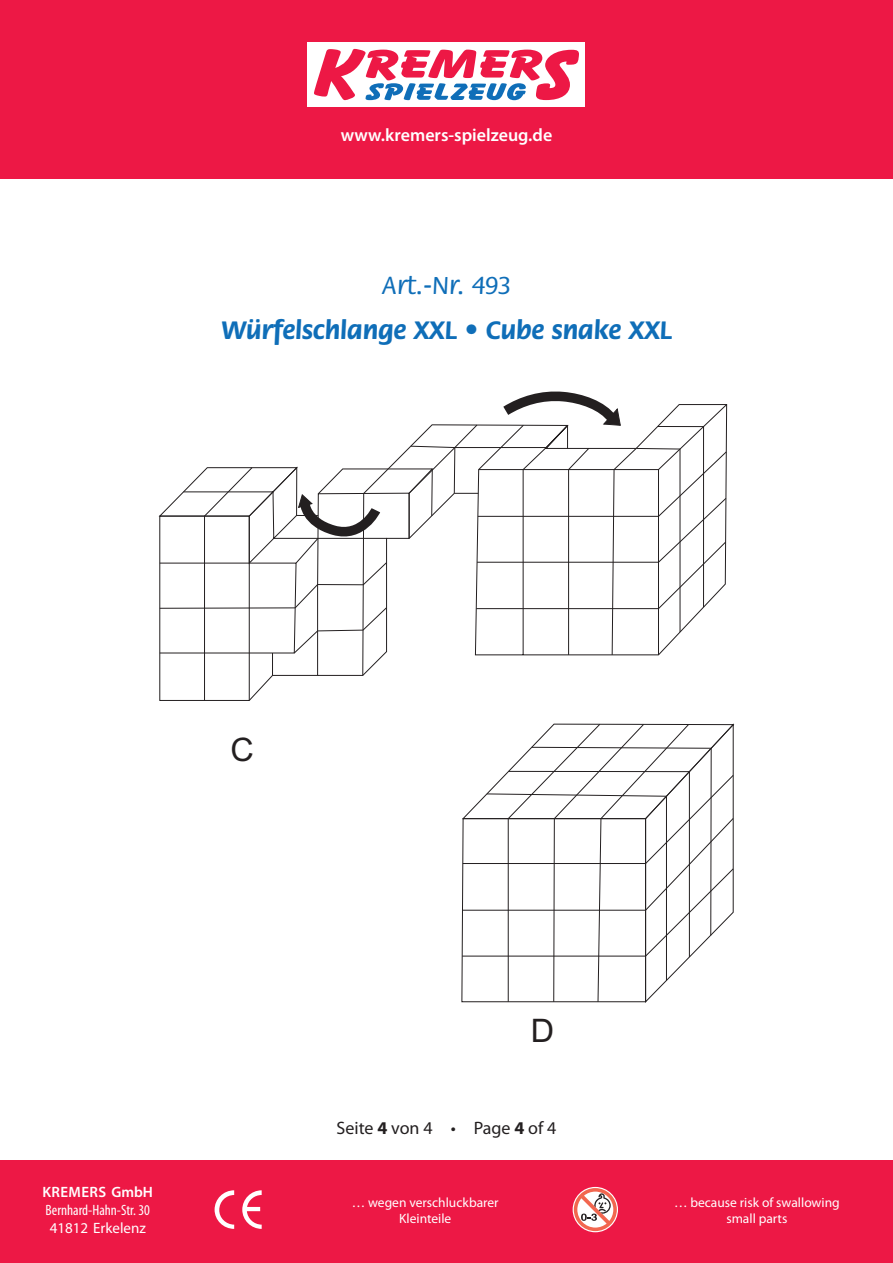
<style>
.page{position:relative;width:893px;height:1263px;background:#fff}
.page>*{position:absolute;margin:0;border:0;box-sizing:border-box;transform-origin:0 0}
.t1{font:32.4px "Arial";color:#231f20}
.t2{font:700 27px "Flora Std";color:#0f6eb8}
.t3{font:500 27px "Flora Std";color:#0f6eb8}
.t4{font:600 18px "Myriad Pro";color:#fff}
.t5{font:18px "Myriad Pro";color:#231f20}
.t6{font:condensed 15px "Myriad Pro";color:#fff}
.t7{font:15px "Myriad Pro";color:#fff}
.t8{font:600 15px "Myriad Pro";letter-spacing:.025em;color:#fff}
.t9{font:13.5px/16.2px "Myriad Pro";color:#fff;text-align:center}
.s1{font-weight:700}
</style>
<div class="page">
<div style="left:0;top:0;width:893px;height:179px;background:#ed1845"></div>
<div style="left:0;top:1161px;width:893px;height:102px;background:#ed1845"></div>
<div style="left:308px;top:43px;width:277px;height:64px;background:#fff"></div>
<svg style="left:314px;top:49px;width:265px;height:51px"></svg>
<svg style="left:215px;top:1190px;width:19px;height:39px"></svg>
<svg style="left:242px;top:1190px;width:20px;height:39px"></svg>
<svg style="left:574px;top:1188px;width:43px;height:43px;background:#e69a9a"></svg>
<svg style="left:159px;top:391px;width:569px;height:310px"></svg>
<svg style="left:461px;top:723px;width:274px;height:280px"></svg>
<h3 class="t4" style="left:341px;top:124px;width:213px">www.kremers-spielzeug.de</h3>
<h2 class="t3" style="left:382px;top:271px;width:131px">Art.-Nr. 493</h2>
<h2 class="t2" style="left:221px;top:315px;width:453px">Würfelschlange XXL • Cube snake XXL</h2>
<h1 class="t1" style="left:231px;top:729px;width:25px">C</h1>
<p class="t8" style="left:43px;top:1182px;width:112px">KREMERS GmbH</p>
<p class="t6" style="left:46px;top:1201px;width:106px">Bernhard-Hahn-Str. 30</p>
<p class="t7" style="left:50px;top:1219px;width:98px">41812 Erkelenz</p>
<h1 class="t1" style="left:531px;top:1009px;width:25px">D</h1>
<h3 class="t5" style="left:337px;top:1116px;width:221px">Seite <span class="s1">4</span> von 4 • Page <span class="s1">4</span> of 4</h3>
<p class="t9" style="left:352px;top:1194px;width:148px">… wegen verschluckbarer<br>Kleinteile</p>
<p class="t9" style="left:674px;top:1194px;width:167px">… because risk of swallowing small parts</p>
</div>
